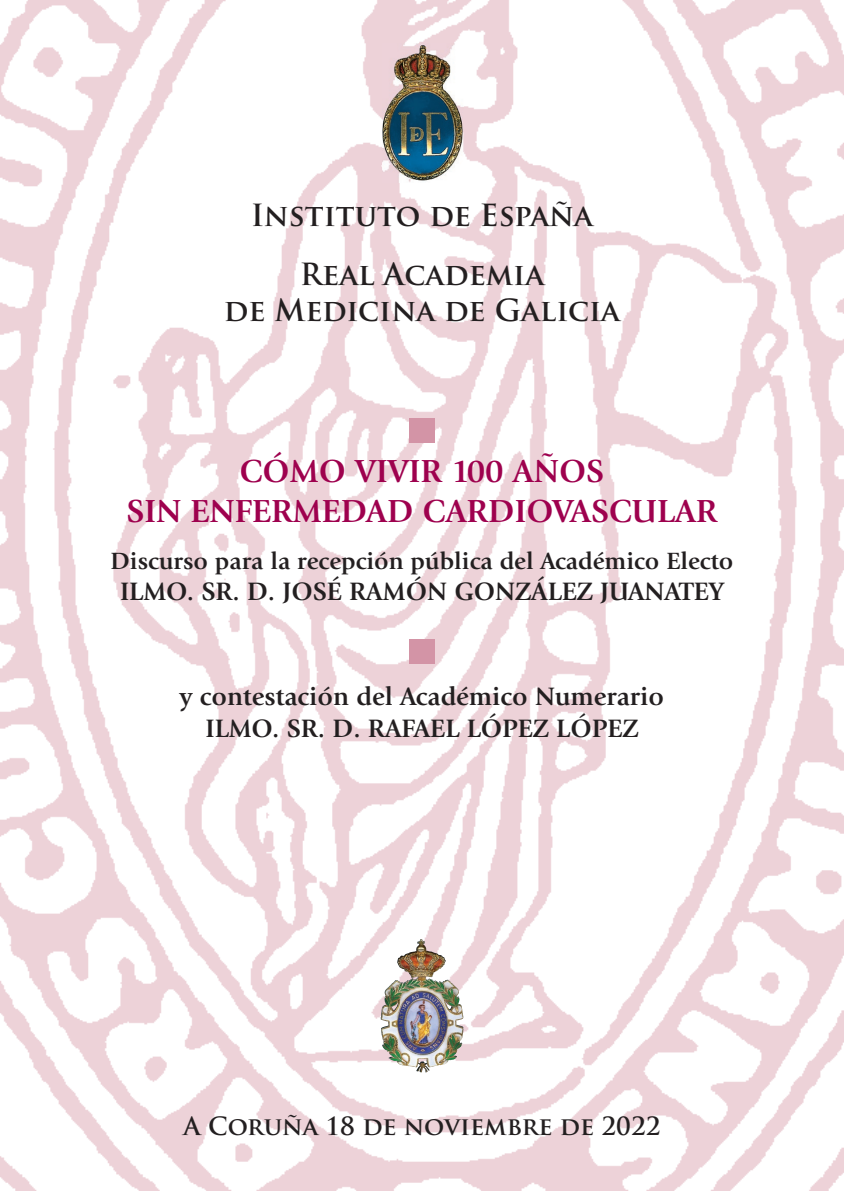
<style>
.page{position:relative;width:844px;height:1191px;background:#fff}
.page>*{position:absolute;margin:0;border:0;box-sizing:border-box;transform-origin:0 0}
.t1{font:700 33.25px/39.9px "Giovanni Std";color:#9e014e;text-align:center}
.t2{font:700 29.75px/35.7px "Trajan Pro";color:#231f20;text-align:center}
.t3{font:700 26.25px/31.5px "Giovanni Std";color:#231f20;text-align:center}
.t4{font:700 24.5px "Giovanni Std";color:#231f20}
.t5{font:700 24.5px "Trajan Pro";color:#231f20}
</style>
<div class="page">
<img style="left:0;top:0;width:843px;height:1191px">
<img style="left:382px;top:43px;width:81px;height:140px">
<img style="left:380px;top:939px;width:40px;height:122px">
<div style="left:409px;top:417px;width:25px;height:25px;background:#d394a6"></div>
<div style="left:409px;top:639px;width:25px;height:25px;background:#d394a6"></div>
<p class="t2" style="left:251px;top:197px;width:343px">Instituto de España</p>
<p class="t2" style="left:224px;top:257px;width:397px">Real Academia<br>de Medicina de Galicia</p>
<p class="t1" style="left:126px;top:451px;width:592px">CÓMO VIVIR 100 AÑOS<br>SIN ENFERMEDAD CARDIOVASCULAR</p>
<p class="t4" style="left:110px;top:546px;width:624px">Discurso para la recepción pública del Académico Electo</p>
<p class="t3" style="left:120px;top:576px;width:605px">ILMO. SR. D. JOSÉ RAMÓN GONZÁLEZ JUANATEY</p>
<p class="t3" style="left:180px;top:681px;width:485px">y contestación del Académico Numerario<br>ILMO. SR. D. RAFAEL LÓPEZ LÓPEZ</p>
<p class="t5" style="left:183px;top:1110px;width:478px">A Coruña 18 de noviembre de 2022</p>
</div>
